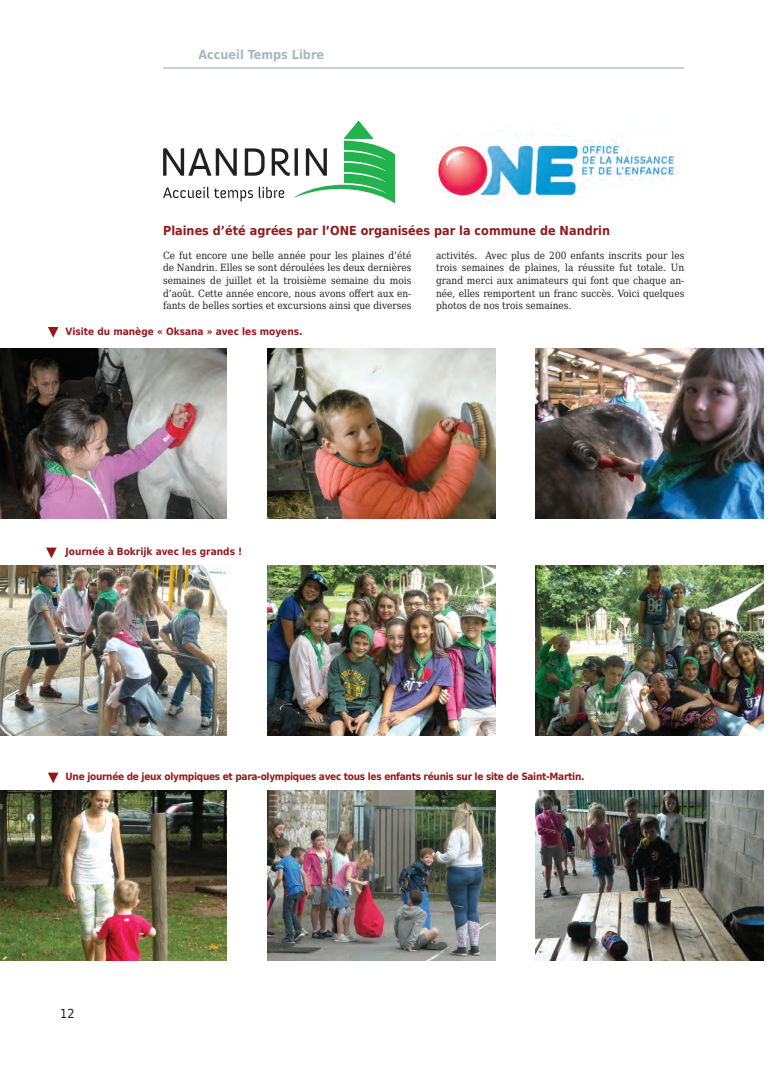
<style>
.page{position:relative;width:773px;height:1081px;background:#fff}
.page>*{position:absolute;margin:0;border:0;box-sizing:border-box;transform-origin:0 0}
.t1{font:700 12.5px "DejaVu Sans Condensed";color:#93181c}
.t2{font:700 12.5px "DejaVu Sans Condensed";color:#a7b6be}
.t3{font:12.5px "DejaVu Sans Condensed";color:#231f20}
.t4{font:10px/12.8px "DejaVu Serif Condensed";color:#231f20;text-align:justify}
.t5{font:700 10px "DejaVu Sans Condensed";letter-spacing:-.03em;color:#93181c}
.t6{font:700 10px "DejaVu Sans Condensed";color:#93181c}
</style>
<div class="page">
<hr style="left:163px;top:67px;width:521px;height:2px;background:#a7b6be">
<svg style="left:163px;top:120px;width:232px;height:83px"></svg>
<img style="left:0;top:348px;width:227px;height:170px">
<img style="left:0;top:565px;width:227px;height:170px">
<img style="left:0;top:790px;width:227px;height:170px">
<img style="left:267px;top:348px;width:228px;height:170px">
<img style="left:267px;top:565px;width:228px;height:170px">
<img style="left:267px;top:790px;width:228px;height:170px">
<img style="left:535px;top:348px;width:228px;height:170px">
<img style="left:535px;top:565px;width:228px;height:170px">
<img style="left:535px;top:790px;width:228px;height:170px">
<svg style="left:48px;top:327px;width:10px;height:11px"></svg>
<svg style="left:46px;top:547px;width:11px;height:11px"></svg>
<svg style="left:48px;top:772px;width:10px;height:11px"></svg>
<img style="left:436px;top:141px;width:239px;height:59px">
<p class="t2" style="left:198px;top:44px;width:127px">Accueil Temps Libre</p>
<p class="t1" style="left:163px;top:221px;width:448px">Plaines d’été agrées par l’ONE organisées par la commune de Nandrin</p>
<p class="t4" style="left:163px;top:248px;width:250px">Ce fut encore une belle année pour les plaines d’été de Nandrin. Elles se sont déroulées les deux dernières semaines de juillet et la troisième semaine du mois d’août. Cette année encore, nous avons offert aux en&shy;fants de belles sorties et excursions ainsi que diverses</p>
<p class="t4" style="left:436px;top:248px;width:250px">activités. Avec plus de 200 enfants inscrits pour les trois semaines de plaines, la réussite fut totale. Un grand merci aux animateurs qui font que chaque an&shy;née, elles remportent un franc succès. Voici quelques photos de nos trois semaines.</p>
<p class="t6" style="left:66px;top:323px;width:238px">Visite du manège « Oksana » avec les moyens.</p>
<p class="t6" style="left:66px;top:543px;width:178px">Journée à Bokrijk avec les grands !</p>
<p class="t5" style="left:66px;top:768px;width:520px">Une journée de jeux olympiques et para-olympiques avec tous les enfants réunis sur le site de Saint-Martin.</p>
<p class="t3" style="left:60px;top:1004px;width:16px">12</p>
</div>
